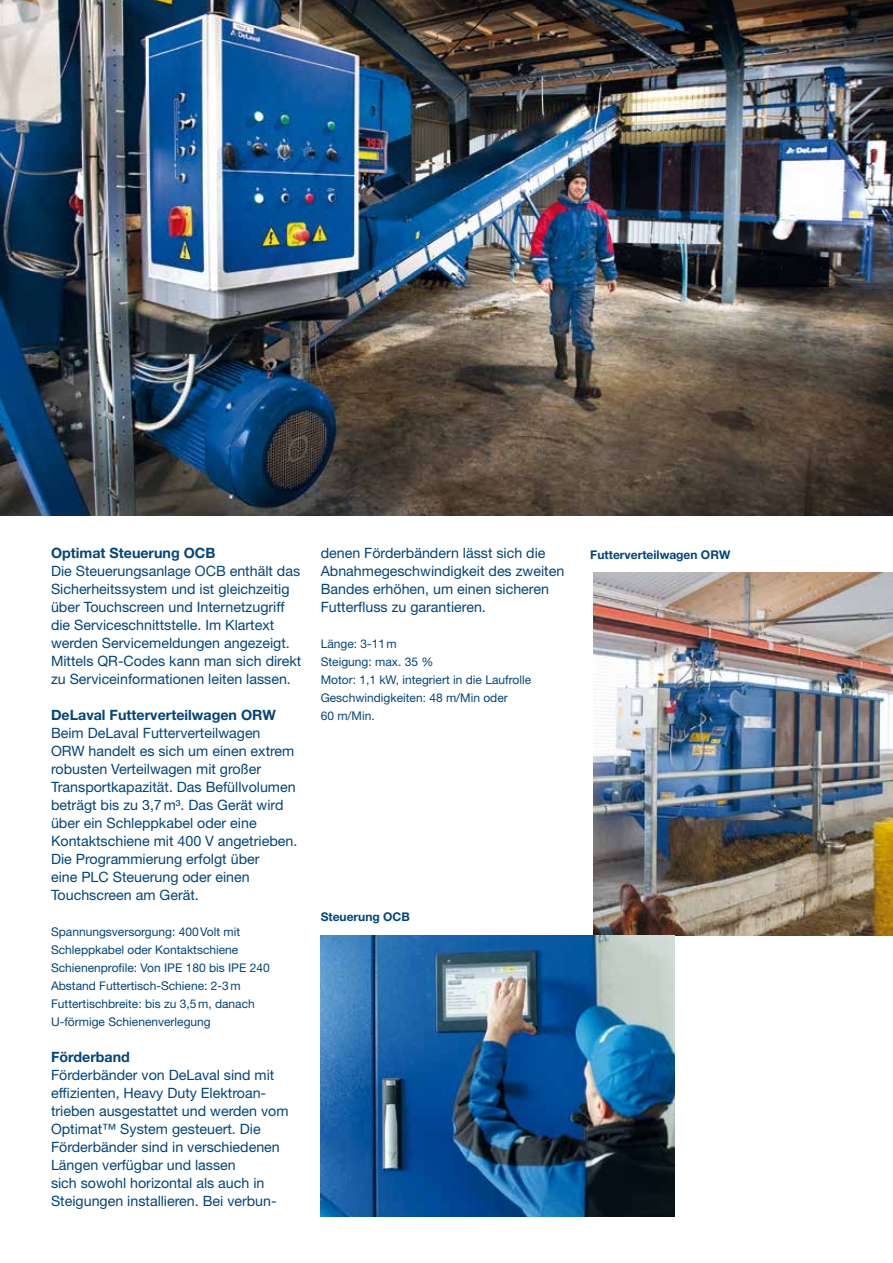
<style>
.page{position:relative;width:893px;height:1263px;background:#fff}
.page>*{position:absolute;margin:0;border:0;box-sizing:border-box;transform-origin:0 0}
._2_Body_copy_text{font:14.25px/18px "Helvetica Neue LT Std";color:#00457d}
._2_Body_copy_text-2{font:700 14.25px "Helvetica Neue LT Std";color:#00457d}
._5_Sub_headline_Body{font:700 14.25px "Helvetica Neue LT Std";color:#00457d}
._2_Body_copy_text-3{font:12px/18px "Helvetica Neue LT Std";color:#00457d}
._1_Body_copy_text_in{font:12px "Helvetica Neue LT Std";color:#00457d}
.t1{font:700 12px "Helvetica Neue LT Std";color:#00457d}
</style>
<div class="page">
<img style="left:593px;top:572px;width:300px;height:363px">
<img style="left:0;top:0;width:893px;height:515px">
<img style="left:321px;top:935px;width:353px;height:281px">
<p class="_5_Sub_headline_Body" style="left:51px;top:544px;width:166px">Optimat Steuerung OCB</p>
<p class="_2_Body_copy_text" style="left:51px;top:562px;width:252px">Die Steuerungsanlage OCB enthält das Sicherheitssystem und ist gleichzeitig über Touchscreen und Internetzugriff die Serviceschnittstelle. Im Klartext werden Servicemeldungen angezeigt.<br>Mittels QR-Codes kann man sich direkt zu Serviceinformationen leiten lassen.</p>
<p class="_2_Body_copy_text-2" style="left:51px;top:706px;width:226px">DeLaval Futterverteilwagen ORW</p>
<p class="_2_Body_copy_text" style="left:51px;top:724px;width:248px">Beim DeLaval Futterverteilwagen ORW handelt es sich um einen extrem robusten Verteilwagen mit großer Transportkapazität. Das Befüllvolumen beträgt bis zu 3,7m³. Das Gerät wird über ein Schleppkabel oder eine Kontaktschiene mit 400 V angetrieben.<br>Die Programmierung erfolgt über<br>eine PLC Steuerung oder einen Touchscreen am Gerät.</p>
<p class="_2_Body_copy_text-3" style="left:51px;top:923px;width:191px">Spannungsversorgung: 400Volt mit<br>Schleppkabel oder Kontaktschiene</p>
<p class="_2_Body_copy_text-3" style="left:51px;top:959px;width:220px">Schienenprofile: Von IPE 180 bis IPE 240</p>
<p class="_2_Body_copy_text-3" style="left:51px;top:977px;width:191px">Abstand Futtertisch-Schiene: 2-3m</p>
<p class="_2_Body_copy_text-3" style="left:51px;top:995px;width:205px">Futtertischbreite: bis zu 3,5m, danach<br>U-förmige Schienenverlegung</p>
<p class="_2_Body_copy_text-2" style="left:51px;top:1048px;width:80px">Förderband</p>
<p class="_2_Body_copy_text" style="left:51px;top:1066px;width:239px">Förderbänder von DeLaval sind mit effizienten, Heavy Duty Elektroan&shy;trieben ausgestattet und werden vom Optimat™ System gesteuert. Die Förderbänder sind in verschiedenen Längen verfügbar und lassen<br>sich sowohl horizontal als auch in Steigungen installieren. Bei verbun-</p>
<p class="_2_Body_copy_text" style="left:321px;top:544px;width:245px">denen Förderbändern lässt sich die Abnahmegeschwindigkeit des zweiten Bandes erhöhen, um einen sicheren Futterfluss zu garantieren.</p>
<p class="_2_Body_copy_text-3" style="left:321px;top:635px;width:78px">Länge: 3-11m</p>
<p class="_2_Body_copy_text-3" style="left:321px;top:653px;width:114px">Steigung: max. 35 %</p>
<p class="_1_Body_copy_text_in" style="left:321px;top:673px;width:212px">Motor: 1,1 kW, integriert in die Laufrolle</p>
<p class="_1_Body_copy_text_in" style="left:321px;top:691px;width:189px">Geschwindigkeiten: 48 m/Min oder</p>
<p class="_1_Body_copy_text_in" style="left:321px;top:709px;width:56px">60 m/Min.</p>
<p class="t1" style="left:321px;top:909px;width:91px">Steuerung OCB</p>
<p class="t1" style="left:590px;top:547px;width:142px">Futterverteilwagen ORW</p>
</div>
